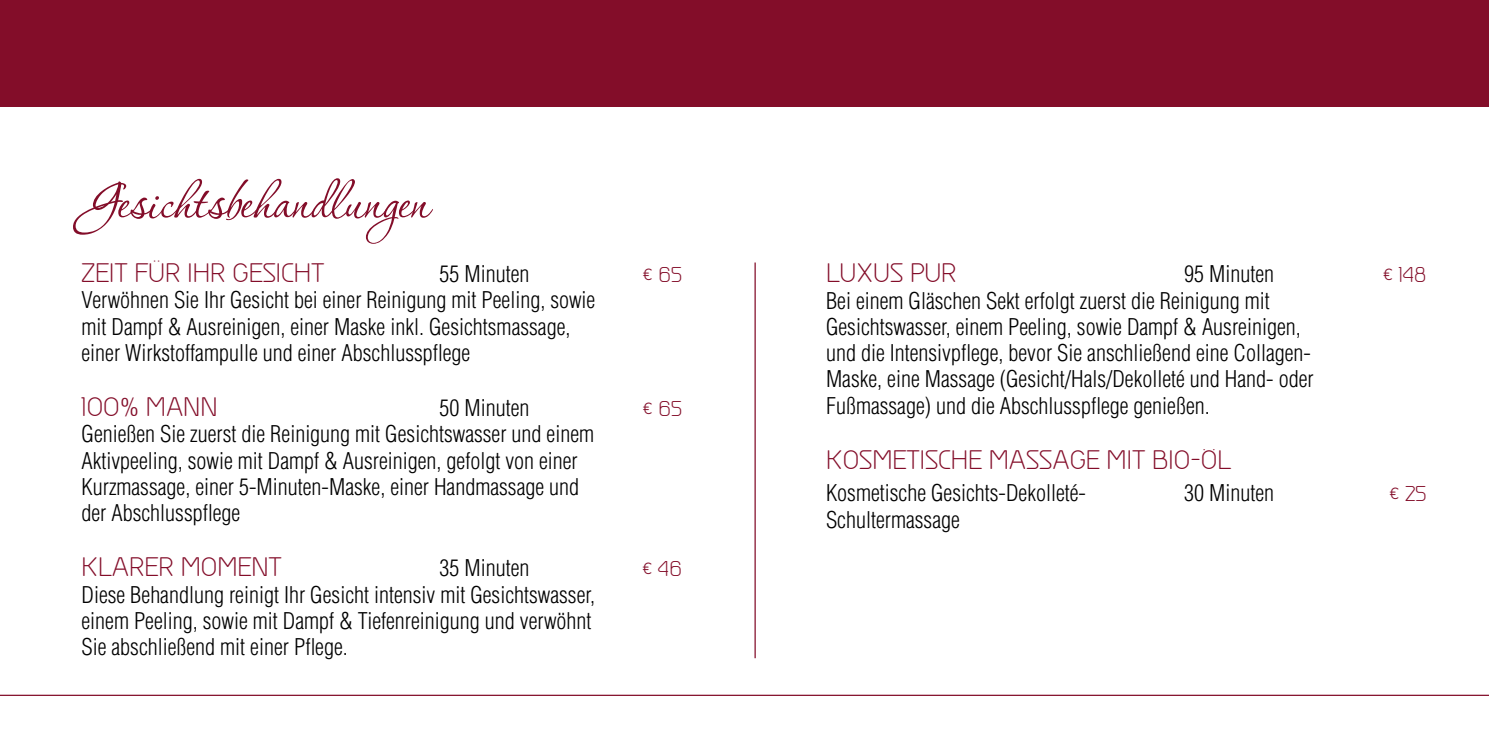
<style>
.page{position:relative;width:1489px;height:745px;background:#fff}
.page>*{position:absolute;margin:0;border:0;box-sizing:border-box;transform-origin:0 0}
.t1{font:65px "Corinthia";color:#830d29}
.t2{font:25px "Greyscale Basic";color:#830d29}
.t3{font:300 condensed 22.5px/26.2px "Helvetica LT Std";color:#000}
.t4{font:20px "Greyscale Basic";color:#830d29}
.s1{font-family:"Helvetica LT Std";font-weight:300;font-stretch:condensed}
</style>
<div class="page">
<div style="left:0;top:0;width:1488px;height:107px;background:#830d29"></div>
<hr style="left:0;top:694px;width:1488px;height:1px;background:#830d29">
<hr style="left:754px;top:262px;width:1px;height:395px;background:#830d29">
<h1 class="t1" style="left:81px;top:168px;width:349px">Gesichtsbehandlungen</h1>
<p class="t2" style="left:81px;top:258px;width:244px">ZEIT FÜR IHR GESICHT</p>
<p class="t3" style="left:439px;top:260px;width:91px">55 Minuten</p>
<p class="t4" style="left:642px;top:263px;width:41px">€ 65</p>
<p class="t3" style="left:81px;top:287px;width:515px">Verwöhnen Sie Ihr Gesicht bei einer Reinigung mit Peeling, sowie mit Dampf &amp; Ausreinigen, einer Maske inkl. Gesichtsmassage, einer Wirkstoffampulle und einer Abschlusspflege</p>
<p class="t2" style="left:81px;top:392px;width:138px">1OO<span class="s1">%</span> MANN</p>
<p class="t3" style="left:439px;top:394px;width:91px">50 Minuten</p>
<p class="t4" style="left:642px;top:397px;width:41px">€ 65</p>
<p class="t3" style="left:81px;top:420px;width:514px">Genießen Sie zuerst die Reinigung mit Gesichtswasser und einem Aktivpeeling, sowie mit Dampf &amp; Ausreinigen, gefolgt von einer Kurzmassage, einer 5-Minuten-Maske, einer Handmassage und der Abschlusspflege</p>
<p class="t2" style="left:81px;top:552px;width:202px">KLARER MOMENT</p>
<p class="t3" style="left:439px;top:554px;width:91px">35 Minuten</p>
<p class="t4" style="left:642px;top:557px;width:41px">€ 46</p>
<p class="t3" style="left:81px;top:580px;width:515px">Diese Behandlung reinigt Ihr Gesicht intensiv mit Gesichtswasser, einem Peeling, sowie mit Dampf &amp; Tiefenreinigung und verwöhnt<br>Sie abschließend mit einer Pflege.</p>
<p class="t2" style="left:826px;top:258px;width:132px">LUXUS PUR</p>
<p class="t3" style="left:1183px;top:261px;width:91px">95 Minuten</p>
<p class="t4" style="left:1382px;top:263px;width:45px">€ 148</p>
<p class="t3" style="left:826px;top:287px;width:489px">Bei einem Gläschen Sekt erfolgt zuerst die Reinigung mit Gesichtswasser, einem Peeling, sowie Dampf &amp; Ausreinigen, und die Intensivpflege, bevor Sie anschließend eine Collagen-Maske, eine Massage (Gesicht/Hals/Dekolleté und Hand- oder Fußmassage) und die Abschlusspflege genießen.</p>
<p class="t2" style="left:826px;top:445px;width:406px">KOSMETISCHE MASSAGE MIT BIO-ÖL</p>
<p class="t3" style="left:826px;top:479px;width:261px">Kosmetische Gesichts-Dekolleté-</p>
<p class="t3" style="left:1183px;top:479px;width:91px">30 Minuten</p>
<p class="t4" style="left:1388px;top:482px;width:39px">€ 25</p>
<p class="t3" style="left:826px;top:506px;width:135px">Schultermassage</p>
</div>
